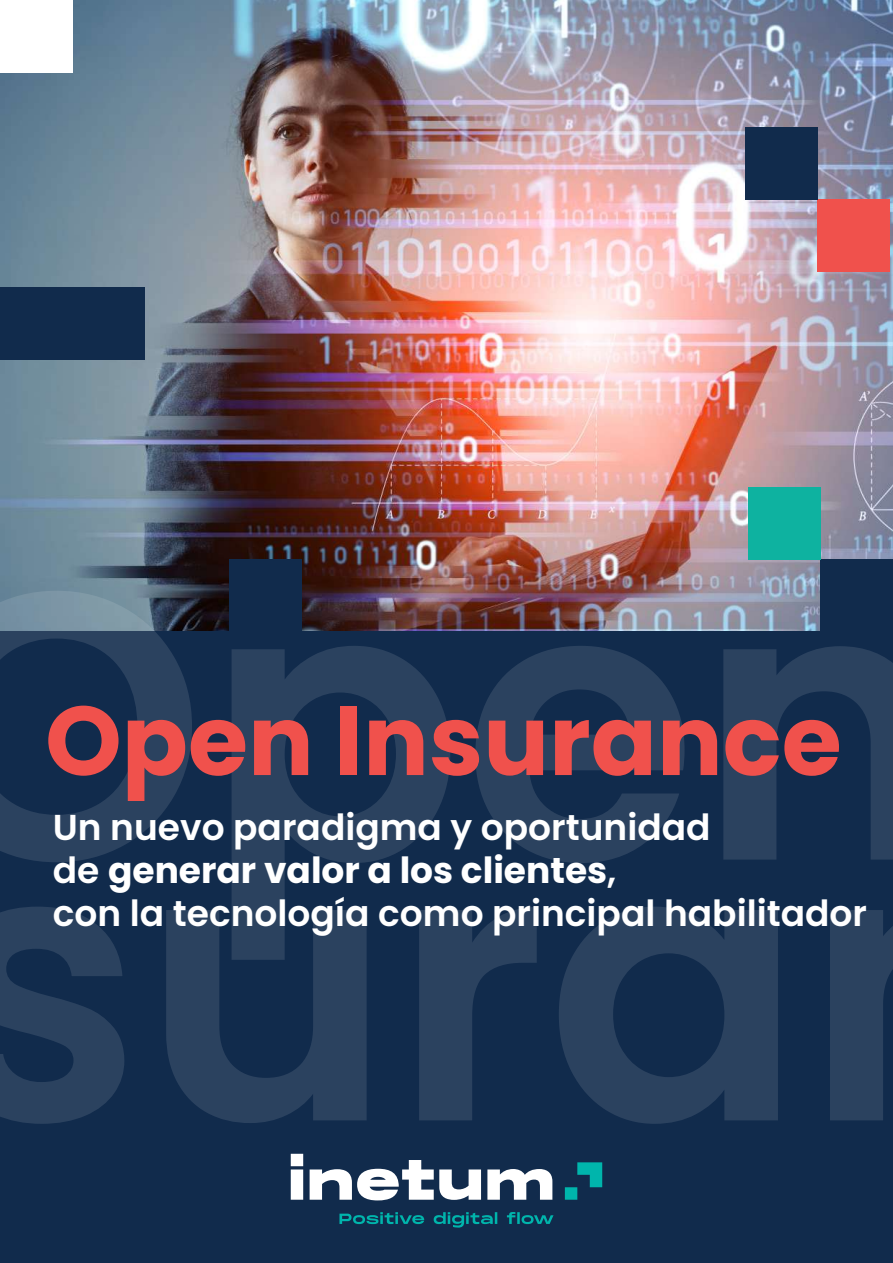
<style>
.page{position:relative;width:893px;height:1263px;background:#fff}
.page>*{position:absolute;margin:0;border:0;box-sizing:border-box;transform-origin:0 0}
.t1{font:600 379.65px "Poppins";color:#fff}
.t2{font:700 97.5px "Poppins";color:#f0514c}
.t3{font:600 36px/43.2px "Poppins";color:#fff}
.s1{font-weight:700}
</style>
<div class="page">
<img style="left:0;top:0;width:893px;height:632px">
<div style="left:0;top:632px;width:893px;height:631px;background:#112b4c"></div>
<div style="left:0;top:288px;width:72px;height:72px;background:#112b4c"></div>
<div style="left:0;top:0;width:72px;height:72px;background:#fff"></div>
<div style="left:72px;top:288px;width:72px;height:72px;background:#112b4c"></div>
<div style="left:229px;top:559px;width:72px;height:73px;background:#112b4c"></div>
<div style="left:821px;top:559px;width:72px;height:73px;background:#112b4c"></div>
<div style="left:749px;top:488px;width:72px;height:72px;background:#0eb2a0"></div>
<div style="left:818px;top:200px;width:72px;height:72px;background:#f0514c"></div>
<div style="left:746px;top:128px;width:72px;height:72px;background:#112b4c"></div>
<svg style="left:339px;top:1212px;width:214px;height:15px"></svg>
<svg style="left:291px;top:1154px;width:261px;height:46px"></svg>
<svg style="left:565px;top:1162px;width:37px;height:38px"></svg>
<h1 class="t1" style="left:-93px;top:506px;width:1042px">Open</h1>
<h2 class="t2" style="left:45px;top:684px;width:798px">Open Insurance</h2>
<p class="t3" style="left:53px;top:805px;width:816px">Un nuevo paradigma y oportunidad<br>de <span class="s1">generar valor a los clientes</span>,<br>con la tecnología como principal habilitador</p>
<h1 class="t1" style="left:-65px;top:767px;width:870px">sura</h1>
</div>
